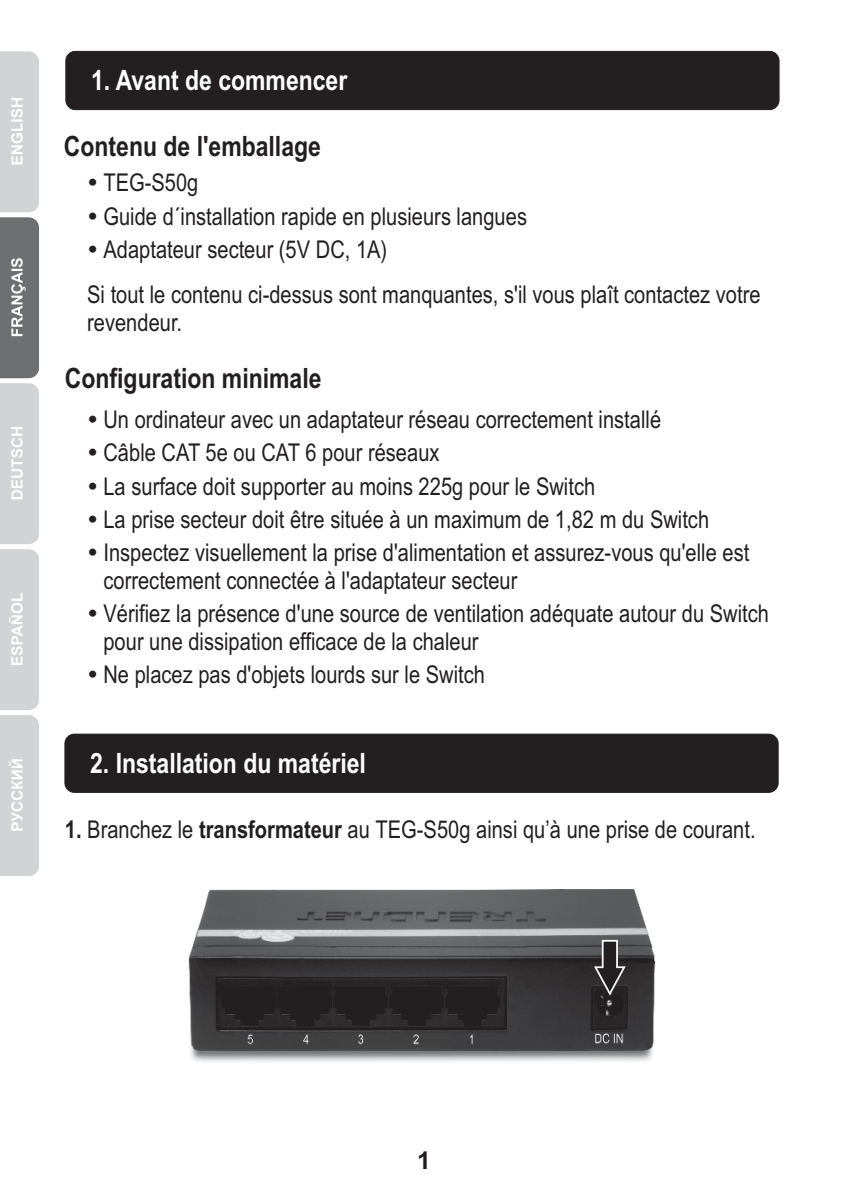
<style>
.page{position:relative;width:844px;height:1191px;background:#fff}
.page>*{position:absolute;margin:0;border:0;box-sizing:border-box;transform-origin:0 0}
.t1{font:700 28px "Arial Narrow";color:#fff}
.t2{font:700 28px "Arial Narrow";color:#231f20}
.t3{font:24.5px/33.2px "Arial Narrow";color:#231f20}
.t4{font:700 24.5px "Arial";color:#231f20}
.s1{font-weight:700}
</style>
<div class="page">
<svg style="left:0;top:51px;width:39px;height:825px;background:#c3c4c5"></svg>
<div style="left:65px;top:51px;width:714px;height:59px;background:#231f20;border:1px solid #231f20;border-radius:9px"></div>
<div style="left:65px;top:733px;width:713px;height:59px;background:#231f20;border:1px solid #231f20;border-radius:9px"></div>
<img style="left:189px;top:889px;width:466px;height:173px">
<svg style="left:592px;top:939px;width:35px;height:58px;background:#494647"></svg>
<p class="t1" style="left:91px;top:70px;width:258px">1. Avant de commencer</p>
<p class="t2" style="left:64px;top:135px;width:258px">Contenu de l'emballage</p>
<p class="t3" style="left:103px;top:168px;width:96px">TEG-S50g</p>
<p class="t3" style="left:103px;top:202px;width:425px">Guide d´installation rapide en plusieurs langues</p>
<p class="t3" style="left:103px;top:235px;width:285px">Adaptateur secteur (5V DC, 1A)</p>
<p class="t3" style="left:87px;top:283px;width:674px;line-height:27.7px">Si tout le contenu ci-dessus sont manquantes, s'il vous plaît contactez votre revendeur.</p>
<p class="t2" style="left:65px;top:367px;width:258px">Configuration minimale</p>
<p class="t3" style="left:103px;top:405px;width:647px">Un ordinateur avec un adaptateur réseau correctement installé<br>Câble CAT 5e ou CAT 6 pour réseaux<br>La surface doit supporter au moins 225g pour le Switch<br>La prise secteur doit être située à un maximum de 1,82 m du Switch Inspectez visuellement la prise d'alimentation et assurez-vous qu'elle est</p>
<p class="t3" style="left:103px;top:566px;width:667px">correctement connectée à l'adaptateur secteur<br>Vérifiez la présence d'une source de ventilation adéquate autour du Switch</p>
<p class="t3" style="left:103px;top:627px;width:383px">pour une dissipation efficace de la chaleur<br>Ne placez pas d'objets lourds sur le Switch</p>
<p class="t1" style="left:90px;top:753px;width:277px">2. Installation du matériel</p>
<p class="t3" style="left:65px;top:815px;width:692px"><span class="s1">1.</span> Branchez le <span class="s1">transformateur</span> au TEG-S50g ainsi qu’à une prise de courant.</p>
<p class="t4" style="left:417px;top:1151px;width:15px">1</p>
</div>
